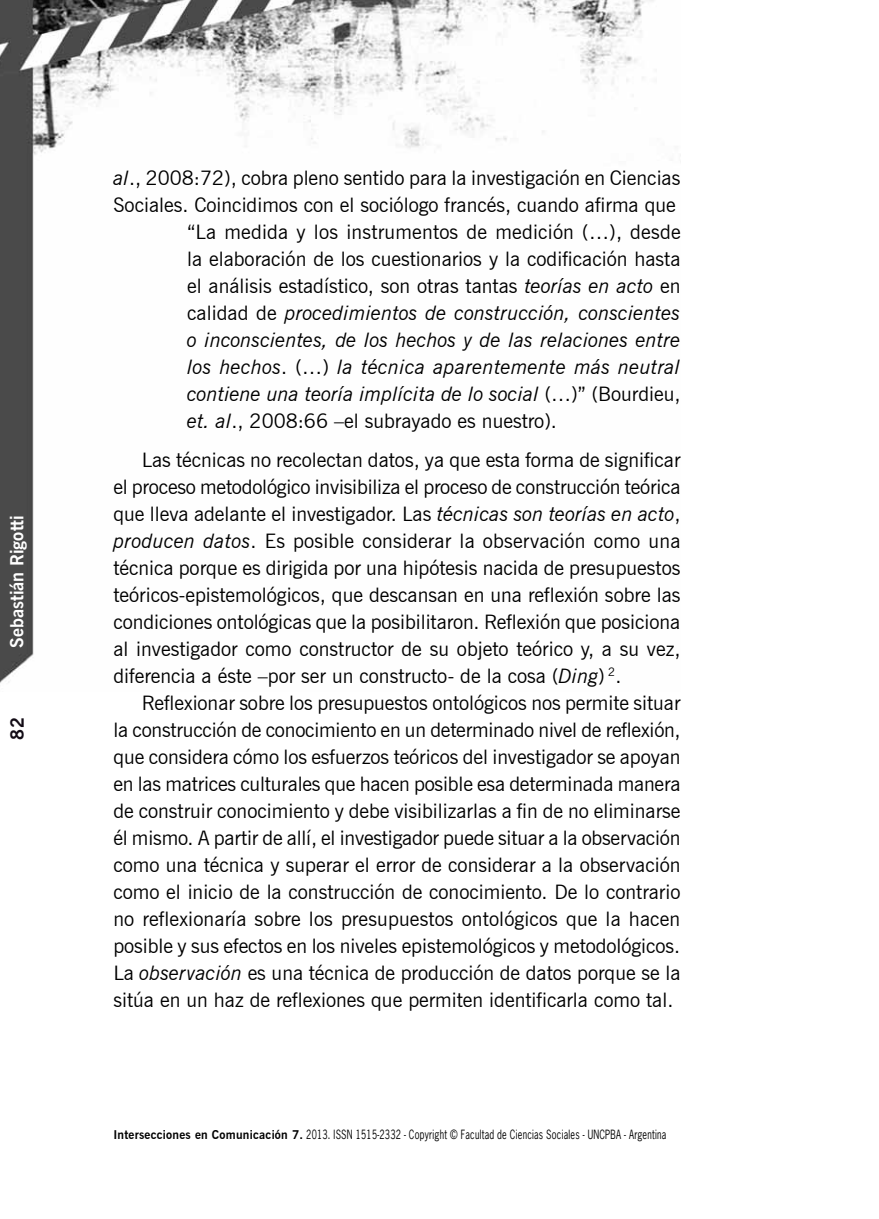
<style>
.page{position:relative;width:879px;height:1219px;background:#fff}
.page>*{position:absolute;margin:0;border:0;box-sizing:border-box;transform-origin:0 0}
.t1{font:20px/27px "News Gothic BT";color:#000;text-align:justify}
.t2{font:italic 20px "News Gothic BT";color:#000}
.t3{font:700 18px "News Gothic BT";color:#fff}
.t4{font:700 18px "News Gothic BT";color:#120b15}
.t5{font:12px "News Gothic Cn";letter-spacing:.02em;color:#000}
.s1{font-style:italic}
.s2{font-style:normal}
.s3{font-family:"News Gothic BT";font-weight:700}
</style>
<div class="page">
<img style="left:0;top:0;width:654px;height:683px">
<p class="t3" style="left:6px;top:648px;width:134px;rotate:-90deg">Sebastián Rigotti</p>
<p class="t4" style="left:7px;top:740px;width:24px;rotate:-90deg">82</p>
<p class="t1" style="left:113px;top:165px;width:568px"><span class="s1">al</span>., 2008:72), cobra pleno sentido para la investigación en Ciencias</p>
<p class="t1" style="left:113px;top:192px;width:564px">Sociales. Coincidimos con el sociólogo francés, cuando afirma que</p>
<p class="t1" style="left:187px;top:219px;width:495px">“La medida y los instrumentos de medición (…), desde</p>
<p class="t1" style="left:187px;top:246px;width:495px">la elaboración de los cuestionarios y la codificación hasta</p>
<p class="t1" style="left:187px;top:273px;width:495px">el análisis estadístico, son otras tantas <span class="s1">teorías en acto</span> en</p>
<p class="t2" style="left:187px;top:301px;width:494px"><span class="s2">calidad de</span> procedimientos de construcción, conscientes</p>
<p class="t2" style="left:187px;top:328px;width:495px">o inconscientes, de los hechos y de las relaciones entre</p>
<p class="t2" style="left:187px;top:355px;width:495px">los hechos<span class="s2">. (…)</span> la técnica aparentemente más neutral</p>
<p class="t2" style="left:187px;top:382px;width:495px">contiene una teoría implícita de lo social <span class="s2">(…)” (Bourdieu,</span></p>
<p class="t1" style="left:187px;top:408px;width:371px"><span class="s1">et. al</span>., 2008:66 –el subrayado es nuestro).</p>
<p class="t1" style="left:113px;top:446px;width:568px;text-indent:28px">Las técnicas no recolectan datos, ya que esta forma de significar el proceso metodológico invisibiliza el proceso de construcción teórica que lleva adelante el investigador. Las <span class="s1">técnicas son teorías en acto</span>, <span class="s1">producen datos</span>. Es posible considerar la observación como una técnica porque es dirigida por una hipótesis nacida de presupuestos teóricos-epistemológicos, que descansan en una reflexión sobre las condiciones ontológicas que la posibilitaron. Reflexión que posiciona al investigador como constructor de su objeto teórico y, a su vez, diferencia a éste –por ser un constructo- de la cosa (<span class="s1">Ding</span>) <sup>2</sup>.</p>
<p class="t1" style="left:113px;top:689px;width:568px;text-indent:28px">Reflexionar sobre los presupuestos ontológicos nos permite situar la construcción de conocimiento en un determinado nivel de reflexión, que considera cómo los esfuerzos teóricos del investigador se apoyan en las matrices culturales que hacen posible esa determinada manera de construir conocimiento y debe visibilizarlas a fin de no eliminarse él mismo. A partir de allí, el investigador puede situar a la observación como una técnica y superar el error de considerar a la observación como el inicio de la construcción de conocimiento. De lo contrario no reflexionaría sobre los presupuestos ontológicos que la hacen posible y sus efectos en los niveles epistemológicos y metodológicos.<br>La <span class="s1">observación</span> es una técnica de producción de datos porque se la sitúa en un haz de reflexiones que permiten identificarla como tal.</p>
<p class="t5" style="left:113px;top:1126px;width:554px"><span class="s3">Intersecciones en Comunicación 7.</span> 2013. ISSN 1515-2332 - Copyright © Facultad de Ciencias Sociales - UNCPBA - Argentina</p>
</div>
